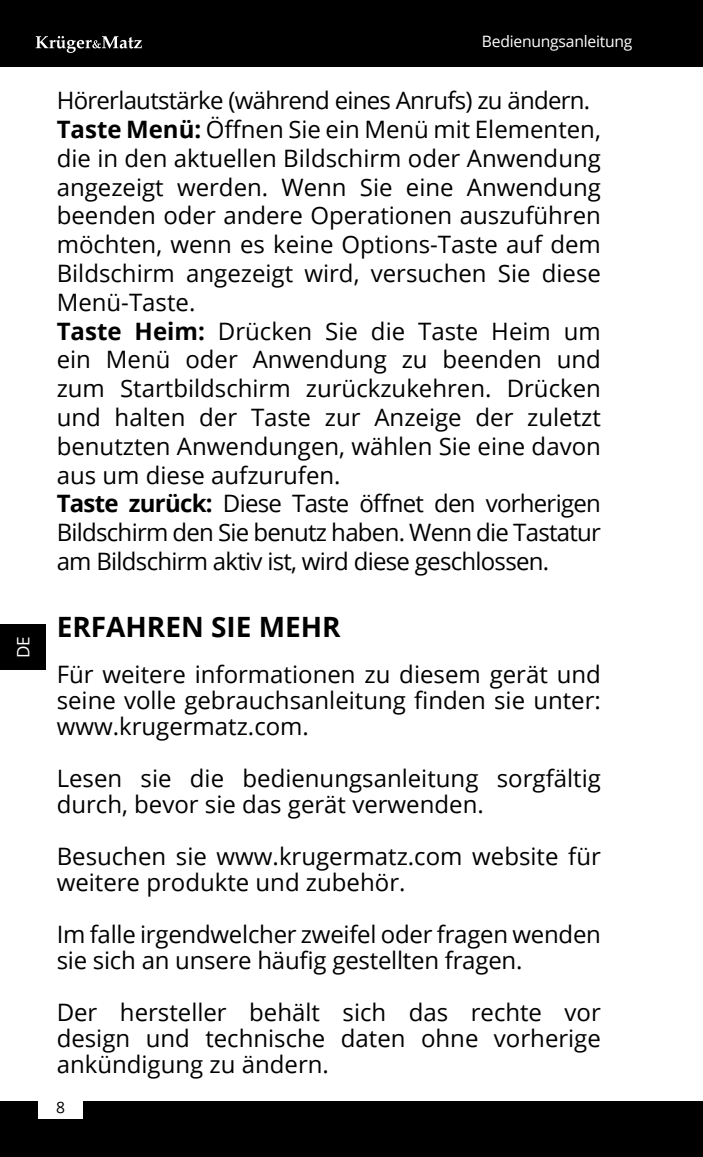
<style>
.page{position:relative;width:703px;height:1157px;background:#fff}
.page>*{position:absolute;margin:0;border:0;box-sizing:border-box;transform-origin:0 0}
.t1{font:700 28px "Open Sans";color:#000}
.t2{font:24px/28.8px "Open Sans";color:#000}
.t3{font:17.2px "Open Sans";color:#fff}
.t4{font:15.6px "Open Sans";letter-spacing:-.015em;color:#fff}
.t5{font:15.6px "Open Sans";color:#000}
.s1{font-weight:700}
</style>
<div class="page">
<div style="left:0;top:0;width:703px;height:67px;background:#000"></div>
<svg style="left:36px;top:36px;width:106px;height:17px"></svg>
<div style="left:0;top:1101px;width:703px;height:56px;background:#000"></div>
<div style="left:39px;top:1095px;width:44px;height:24px;background:#fff"></div>
<div style="left:0;top:624px;width:46px;height:46px;background:#000"></div>
<p class="t3" style="left:11px;top:658px;width:23px;rotate:-90deg">DE</p>
<p class="t4" style="left:482px;top:30px;width:152px">Bedienungsanleitung</p>
<p class="t2" style="left:57px;top:85px;width:546px">Hörerlautstärke (während eines Anrufs) zu ändern.<br><span class="s1">Taste Menü:</span> Öffnen Sie ein Menü mit Elementen, die in den aktuellen Bildschirm oder Anwendung angezeigt werden. Wenn Sie eine Anwendung beenden oder andere Operationen auszuführen möchten, wenn es keine Options-Taste auf dem Bildschirm angezeigt wird, versuchen Sie diese Menü-Taste.<br><span class="s1">Taste Heim:</span> Drücken Sie die Taste Heim um ein Menü oder Anwendung zu beenden und zum Startbildschirm zurückzukehren. Drücken und halten der Taste zur Anzeige der zuletzt benutzten Anwendungen, wählen Sie eine davon aus um diese aufzurufen.<br><span class="s1">Taste zurück:</span> Diese Taste öffnet den vorherigen Bildschirm den Sie benutz haben. Wenn die Tastatur am Bildschirm aktiv ist, wird diese geschlossen.</p>
<p class="t1" style="left:57px;top:607px;width:286px">ERFAHREN SIE MEHR</p>
<p class="t2" style="left:57px;top:661px;width:546px;line-height:26px;text-align:justify">Für weitere informationen zu diesem gerät und seine volle gebrauchsanleitung finden sie unter: www.krugermatz.com.</p>
<p class="t2" style="left:57px;top:765px;width:546px;line-height:26px">Lesen sie die bedienungsanleitung sorgfältig durch, bevor sie das gerät verwenden.</p>
<p class="t2" style="left:57px;top:843px;width:546px;line-height:26px">Besuchen sie www.krugermatz.com website für weitere produkte und zubehör.</p>
<p class="t2" style="left:57px;top:921px;width:546px;line-height:26px">Im falle irgendwelcher zweifel oder fragen wenden sie sich an unsere häufig gestellten fragen.</p>
<p class="t2" style="left:57px;top:999px;width:546px;line-height:26px;text-align:justify">Der hersteller behält sich das rechte vor design und technische daten ohne vorherige ankündigung zu ändern.</p>
<p class="t5" style="left:56px;top:1096px;width:10px">8</p>
</div>
